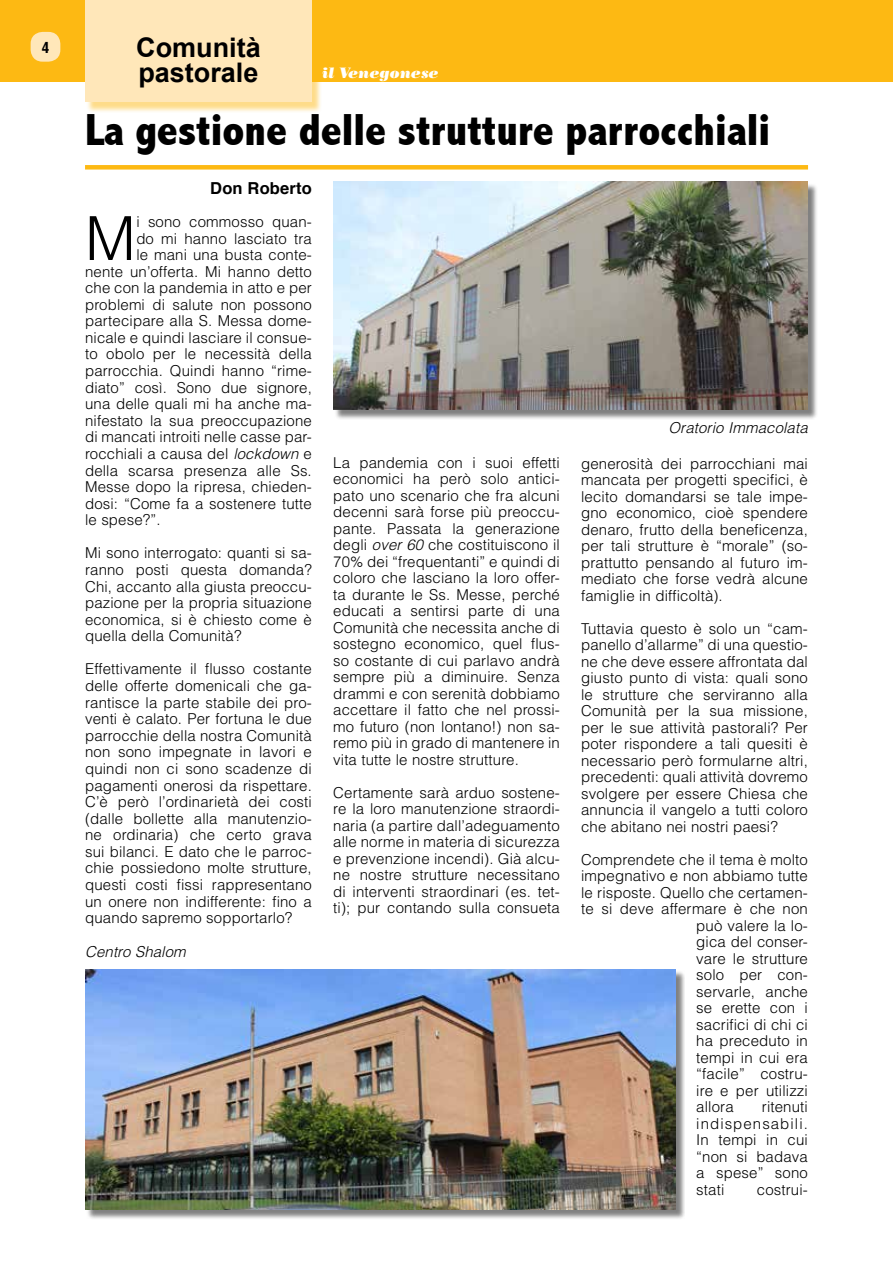
<style>
.page{position:relative;width:893px;height:1263px;background:#fff}
.page>*{position:absolute;margin:0;border:0;box-sizing:border-box;transform-origin:0 0}
.t1{font:300 60.9px "Helvetica";color:#000}
.t2{font:800 condensed 45px "Abadi";color:#000}
.t3{font:700 27px/25.5px "Arial";color:#000}
.t4{font:700 16.5px "Helvetica";letter-spacing:.01em;color:#000}
.t5{font:300 15px/16.5px "Helvetica";letter-spacing:.01em;color:#000;text-align:justify}
.t6{font:italic 300 15px "Helvetica";letter-spacing:.01em;color:#000}
.t7{font:italic 15px "Bodoni Poster";letter-spacing:.01em;color:#fff}
.t8{font:700 condensed 15px "Helvetica";color:#000}
.s1{font-style:italic}
</style>
<div class="page">
<div style="left:0;top:0;width:893px;height:82px;background:#fdb913"></div>
<div style="left:87px;top:0;width:236px;height:113px;background:#fdb913;opacity:.5"></div>
<div style="left:85px;top:0;width:227px;height:102px;background:#ffe7b9"></div>
<div style="left:31px;top:32px;width:29px;height:30px;background:#ffe7b9;border-radius:12px"></div>
<div style="left:85px;top:165px;width:723px;height:5px;background:#fdb913"></div>
<div style="left:86px;top:970px;width:599px;height:250px;background:#000;opacity:.5"></div>
<img style="left:85px;top:969px;width:590px;height:240px">
<div style="left:334px;top:183px;width:484px;height:237px;background:#000;opacity:.5"></div>
<img style="left:333px;top:182px;width:474px;height:227px">
<p class="t8" style="left:42px;top:38px;width:9px">4</p>
<h3 class="t3" style="left:136px;top:35px;width:126px">Comunità pastorale</h3>
<p class="t7" style="left:322px;top:64px;width:118px">il Venegonese</p>
<h2 class="t2" style="left:85px;top:104px;width:687px">La gestione delle strutture parrocchiali</h2>
<p class="t4" style="left:210px;top:177px;width:103px">Don Roberto</p>
<h1 class="t1" style="left:85px;top:200px;width:52px">M</h1>
<p class="t5" style="left:136px;top:213px;width:177px">i sono commosso quan-</p>
<p class="t5" style="left:136px;top:229px;width:177px">do mi hanno lasciato tra</p>
<p class="t5" style="left:136px;top:246px;width:177px">le mani una busta conte-</p>
<p class="t5" style="left:85px;top:263px;width:228px">nente un’offerta. Mi hanno detto</p>
<p class="t5" style="left:85px;top:279px;width:228px">che con la pandemia in atto e per</p>
<p class="t5" style="left:85px;top:296px;width:228px">problemi di salute non possono</p>
<p class="t5" style="left:85px;top:312px;width:228px">partecipare alla S. Messa dome-</p>
<p class="t5" style="left:85px;top:329px;width:228px">nicale e quindi lasciare il consue-</p>
<p class="t5" style="left:85px;top:345px;width:228px">to obolo per le necessità della</p>
<p class="t5" style="left:85px;top:362px;width:228px">parrocchia. Quindi hanno “rime-</p>
<p class="t5" style="left:85px;top:379px;width:228px">diato” così. Sono due signore,</p>
<p class="t5" style="left:85px;top:395px;width:228px">una delle quali mi ha anche ma-</p>
<p class="t5" style="left:85px;top:412px;width:228px">nifestato la sua preoccupazione</p>
<p class="t5" style="left:85px;top:428px;width:228px">di mancati introiti nelle casse par-</p>
<p class="t5" style="left:85px;top:445px;width:228px">rocchiali a causa del <span class="s1">lockdown</span> e</p>
<p class="t5" style="left:85px;top:461px;width:228px">della scarsa presenza alle Ss.</p>
<p class="t5" style="left:85px;top:478px;width:228px">Messe dopo la ripresa, chieden-</p>
<p class="t5" style="left:85px;top:495px;width:228px">dosi: “Come fa a sostenere tutte</p>
<p class="t5" style="left:85px;top:511px;width:77px">le spese?”.</p>
<p class="t5" style="left:85px;top:544px;width:228px">Mi sono interrogato: quanti si sa&shy;ranno posti questa domanda?<br>Chi, accanto alla giusta preoccu&shy;pazione per la propria situazione economica, si è chiesto come è quella della Comunità?</p>
<p class="t5" style="left:85px;top:660px;width:228px">Effettivamente il flusso costante delle offerte domenicali che ga&shy;rantisce la parte stabile dei pro&shy;venti è calato. Per fortuna le due parrocchie della nostra Comunità non sono impegnate in lavori e quindi non ci sono scadenze di pagamenti onerosi da rispettare.<br>C’è però l’ordinarietà dei costi (dalle bollette alla manutenzio&shy;ne ordinaria) che certo grava sui bilanci. E dato che le parroc&shy;chie possiedono molte strutture, questi costi fissi rappresentano un onere non indifferente: fino a quando sapremo sopportarlo?</p>
<p class="t6" style="left:668px;top:418px;width:141px">Oratorio Immacolata</p>
<p class="t5" style="left:333px;top:454px;width:228px">La pandemia con i suoi effetti economici ha però solo antici&shy;pato uno scenario che fra alcuni decenni sarà forse più preoccu&shy;pante. Passata la generazione degli <span class="s1">over 60</span> che costituiscono il 70% dei “frequentanti” e quindi di coloro che lasciano la loro offer&shy;ta durante le Ss. Messe, perché educati a sentirsi parte di una Comunità che necessita anche di sostegno economico, quel flus&shy;so costante di cui parlavo andrà sempre più a diminuire. Senza drammi e con serenità dobbiamo accettare il fatto che nel prossi&shy;mo futuro (non lontano!) non sa&shy;remo più in grado di mantenere in vita tutte le nostre strutture.</p>
<p class="t5" style="left:333px;top:784px;width:228px">Certamente sarà arduo sostene&shy;re la loro manutenzione straordi&shy;naria (a partire dall’adeguamento alle norme in materia di sicurezza e prevenzione incendi). Già alcu&shy;ne nostre strutture necessitano di interventi straordinari (es. tet&shy;ti); pur contando sulla consueta</p>
<p class="t5" style="left:581px;top:454px;width:228px">generosità dei parrocchiani mai mancata per progetti specifici, è lecito domandarsi se tale impe&shy;gno economico, cioè spendere denaro, frutto della beneficenza, per tali strutture è “morale” (so&shy;prattutto pensando al futuro im&shy;mediato che forse vedrà alcune famiglie in difficoltà).</p>
<p class="t5" style="left:581px;top:619px;width:228px">Tuttavia questo è solo un “cam&shy;panello d’allarme” di una questio&shy;ne che deve essere affrontata dal giusto punto di vista: quali sono le strutture che serviranno alla Comunità per la sua missione, per le sue attività pastorali? Per poter rispondere a tali quesiti è necessario però formularne altri, precedenti: quali attività dovremo svolgere per essere Chiesa che annuncia il vangelo a tutti coloro che abitano nei nostri paesi?</p>
<p class="t5" style="left:581px;top:850px;width:228px">Comprendete che il tema è molto</p>
<p class="t5" style="left:581px;top:867px;width:228px">impegnativo e non abbiamo tutte</p>
<p class="t5" style="left:581px;top:883px;width:228px">le risposte. Quello che certamen-</p>
<p class="t5" style="left:581px;top:900px;width:228px">te si deve affermare è che non</p>
<p class="t5" style="left:696px;top:916px;width:113px">può valere la lo-</p>
<p class="t5" style="left:696px;top:933px;width:113px">gica del conser-</p>
<p class="t5" style="left:696px;top:949px;width:113px">vare le strutture</p>
<p class="t5" style="left:696px;top:966px;width:113px">solo per con-</p>
<p class="t5" style="left:696px;top:982px;width:113px">servarle, anche</p>
<p class="t5" style="left:696px;top:999px;width:113px">se erette con i</p>
<p class="t5" style="left:696px;top:1015px;width:113px">sacrifici di chi ci</p>
<p class="t5" style="left:696px;top:1032px;width:113px">ha preceduto in</p>
<p class="t5" style="left:696px;top:1048px;width:113px">tempi in cui era</p>
<p class="t5" style="left:696px;top:1065px;width:113px">“facile” costru-</p>
<p class="t5" style="left:696px;top:1081px;width:113px">ire e per utilizzi</p>
<p class="t5" style="left:696px;top:1098px;width:39px">allora</p>
<p class="t6" style="left:85px;top:942px;width:102px">Centro Shalom</p>
<p class="t5" style="left:696px;top:1098px;width:113px;text-indent:66px">ritenuti indispensabili.<br>In tempi in cui “non si badava a spese” sono stati</p>
<p class="t5" style="left:757px;top:1180px;width:53px">costrui-</p>
</div>
